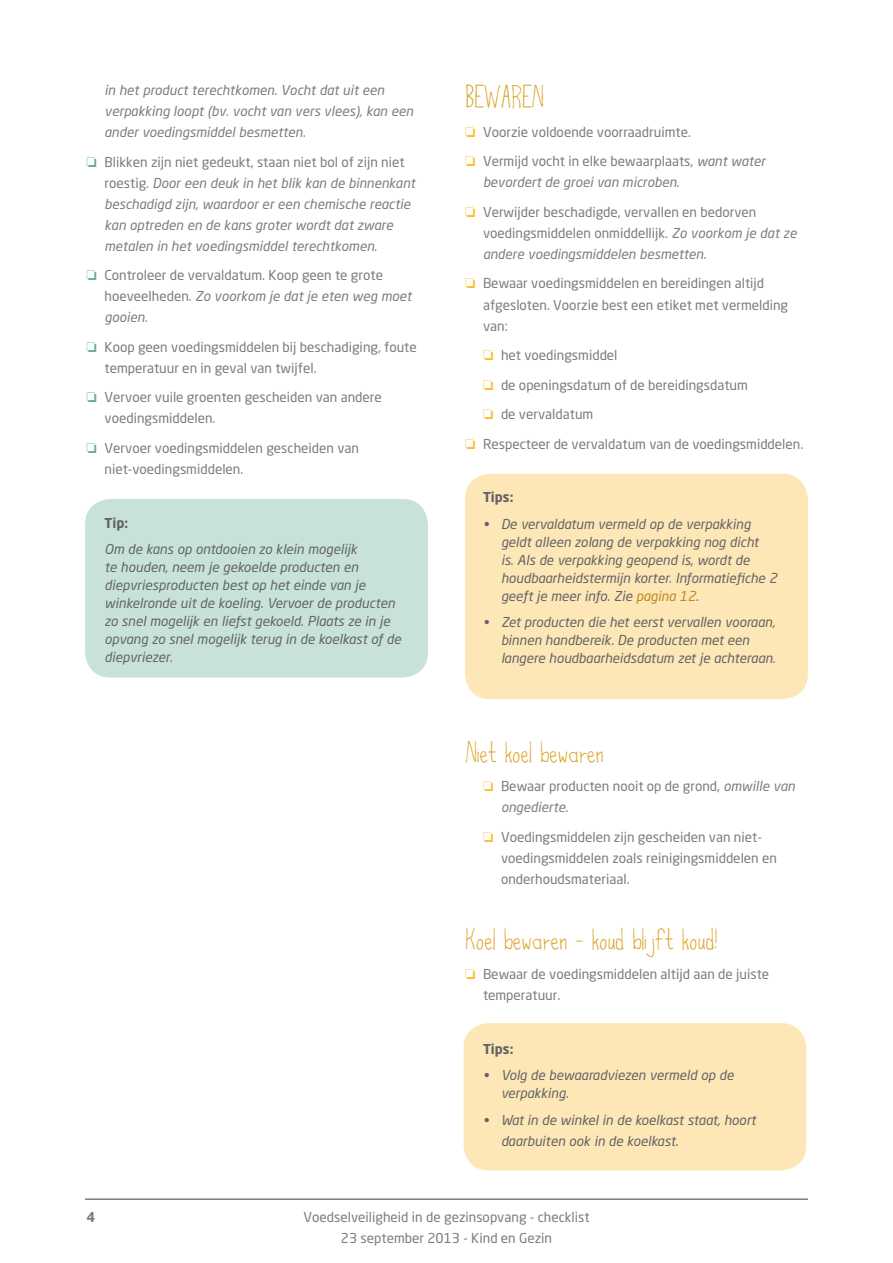
<style>
.page{position:relative;width:893px;height:1263px;background:#fff}
.page>*{position:absolute;margin:0;border:0;box-sizing:border-box;transform-origin:0 0}
.Grote_titel{font:28.5px "High Fiber";color:#dba227}
.kleine_titel{font:27px "High Fiber";color:#dba227}
.t1{font:13.5px/21px "Neo Sans Pro";color:#7a7c7f}
.tip{font:italic 13.5px/18px "Neo Sans Pro";color:#636366}
.t2{font:italic 13.5px/21px "Neo Sans Pro";color:#7a7c7f}
.tip-2{font:700 13.5px "Neo Sans Pro";color:#636366}
.Bodytekst_titel_met{font:700 13.5px "Neo Sans Pro";color:#7a7c7f}
.s1{color:#64ad96}
.s2{font-style:normal}
.s3{font-style:italic}
.s4{color:#fdbb2e}
.s5{color:#bb8b1f}
</style>
<div class="page">
<hr style="left:85px;top:1198px;width:723px;height:2px;background:#7a7c7f">
<div style="left:463px;top:1023px;width:343px;height:147px;background:#fee7b6;border-radius:26px"></div>
<div style="left:85px;top:499px;width:343px;height:178px;background:#c8e2da;border-radius:26px"></div>
<div style="left:465px;top:474px;width:343px;height:225px;background:#fee7b6;border-radius:26px"></div>
<p class="t2" style="left:105px;top:80px;width:310px">in het product terechtkomen. Vocht dat uit een verpakking loopt (bv. vocht van vers vlees), kan een ander voedingsmiddel besmetten.</p>
<p class="t2" style="left:105px;top:151px;width:312px;text-indent:-18px"><span class="s1">❏</span> <span class="s2">Blikken zijn niet gedeukt, staan niet bol of zijn niet roestig.</span> Door een deuk in het blik kan de binnenkant beschadigd zijn, waardoor er een chemische reactie kan optreden en de kans groter wordt dat zware metalen in het voedingsmiddel terechtkomen.</p>
<p class="t1" style="left:105px;top:265px;width:309px;text-indent:-18px"><span class="s1">❏</span> Controleer de vervaldatum. Koop geen te grote hoeveelheden. <span class="s3">Zo voorkom je dat je eten weg moet gooien.</span></p>
<p class="t1" style="left:105px;top:336px;width:314px;text-indent:-18px"><span class="s1">❏</span> Koop geen voedingsmiddelen bij beschadiging, foute temperatuur en in geval van twijfel.</p>
<p class="t1" style="left:105px;top:387px;width:279px;text-indent:-18px"><span class="s1">❏</span> Vervoer vuile groenten gescheiden van andere voedingsmiddelen.</p>
<p class="t1" style="left:105px;top:437px;width:256px;text-indent:-18px"><span class="s1">❏</span> Vervoer voedingsmiddelen gescheiden van niet-voedingsmiddelen.</p>
<p class="tip-2" style="left:105px;top:514px;width:25px">Tip:</p>
<p class="tip" style="left:105px;top:540px;width:298px">Om de kans op ontdooien zo klein mogelijk<br>te houden, neem je gekoelde producten en diepvriesproducten best op het einde van je winkelronde uit de koeling. Vervoer de producten zo snel mogelijk en liefst gekoeld. Plaats ze in je opvang zo snel mogelijk terug in de koelkast of de diepvriezer.</p>
<p class="Grote_titel" style="left:465px;top:82px;width:81px">BEWAREN</p>
<p class="t1" style="left:465px;top:121px;width:227px"><span class="s4">❏</span> Voorzie voldoende voorraadruimte.</p>
<p class="t2" style="left:483px;top:151px;width:284px;text-indent:-18px"><span class="s4">❏</span> <span class="s2">Vermijd vocht in elke bewaarplaats,</span> want water bevordert de groei van microben.</p>
<p class="t1" style="left:483px;top:201px;width:315px;text-indent:-18px"><span class="s4">❏</span> Verwijder beschadigde, vervallen en bedorven voedingsmiddelen onmiddellijk. <span class="s3">Zo voorkom je dat ze andere voedingsmiddelen besmetten.</span></p>
<p class="t1" style="left:483px;top:273px;width:307px;text-indent:-18px"><span class="s4">❏</span> Bewaar voedingsmiddelen en bereidingen altijd afgesloten. Voorzie best een etiket met vermelding van:</p>
<p class="t1" style="left:483px;top:344px;width:136px"><span class="s4">❏</span> het voedingsmiddel</p>
<p class="t1" style="left:483px;top:374px;width:266px"><span class="s4">❏</span> de openingsdatum of de bereidingsdatum</p>
<p class="t1" style="left:483px;top:403px;width:112px"><span class="s4">❏</span> de vervaldatum</p>
<p class="t1" style="left:465px;top:433px;width:340px"><span class="s4">❏</span> Respecteer de vervaldatum van de voedingsmiddelen.</p>
<p class="tip-2" style="left:483px;top:489px;width:32px">Tips:</p>
<p class="tip" style="left:501px;top:515px;width:278px;text-indent:-18px">• De vervaldatum vermeld op de verpakking geldt alleen zolang de verpakking nog dicht<br>is. Als de verpakking geopend is, wordt de houdbaarheidstermijn korter. Informatiefiche 2 geeft je meer info. Zie <span class="s5">pagina 12</span>.</p>
<p class="tip" style="left:501px;top:613px;width:276px;text-indent:-18px">• Zet producten die het eerst vervallen vooraan, binnen handbereik. De producten met een langere houdbaarheidsdatum zet je achteraan.</p>
<p class="kleine_titel" style="left:465px;top:738px;width:140px">Niet koel bewaren</p>
<p class="t1" style="left:501px;top:776px;width:295px;text-indent:-18px"><span class="s4">❏</span> Bewaar producten nooit op de grond, <span class="s3">omwille van ongedierte.</span></p>
<p class="t1" style="left:501px;top:826px;width:277px;text-indent:-18px"><span class="s4">❏</span> Voedingsmiddelen zijn gescheiden van niet&shy;voedingsmiddelen zoals reinigingsmiddelen en onderhoudsmateriaal.</p>
<p class="kleine_titel" style="left:465px;top:925px;width:254px">Koel bewaren - koud blijft koud!</p>
<p class="t1" style="left:483px;top:963px;width:288px;text-indent:-18px"><span class="s4">❏</span> Bewaar de voedingsmiddelen altijd aan de juiste temperatuur.</p>
<p class="tip-2" style="left:483px;top:1040px;width:32px">Tips:</p>
<p class="tip" style="left:501px;top:1066px;width:234px;text-indent:-18px">• Volg de bewaaradviezen vermeld op de verpakking.</p>
<p class="tip" style="left:501px;top:1109px;width:257px;line-height:21px;text-indent:-18px">• Wat in de winkel in de koelkast staat, hoort daarbuiten ook in de koelkast.</p>
<p class="Bodytekst_titel_met" style="left:87px;top:1208px;width:10px">4</p>
<p class="t1" style="left:303px;top:1206px;width:288px;text-align:center">Voedselveiligheid in de gezinsopvang - checklist<br>23 september 2013 - Kind en Gezin</p>
</div>
